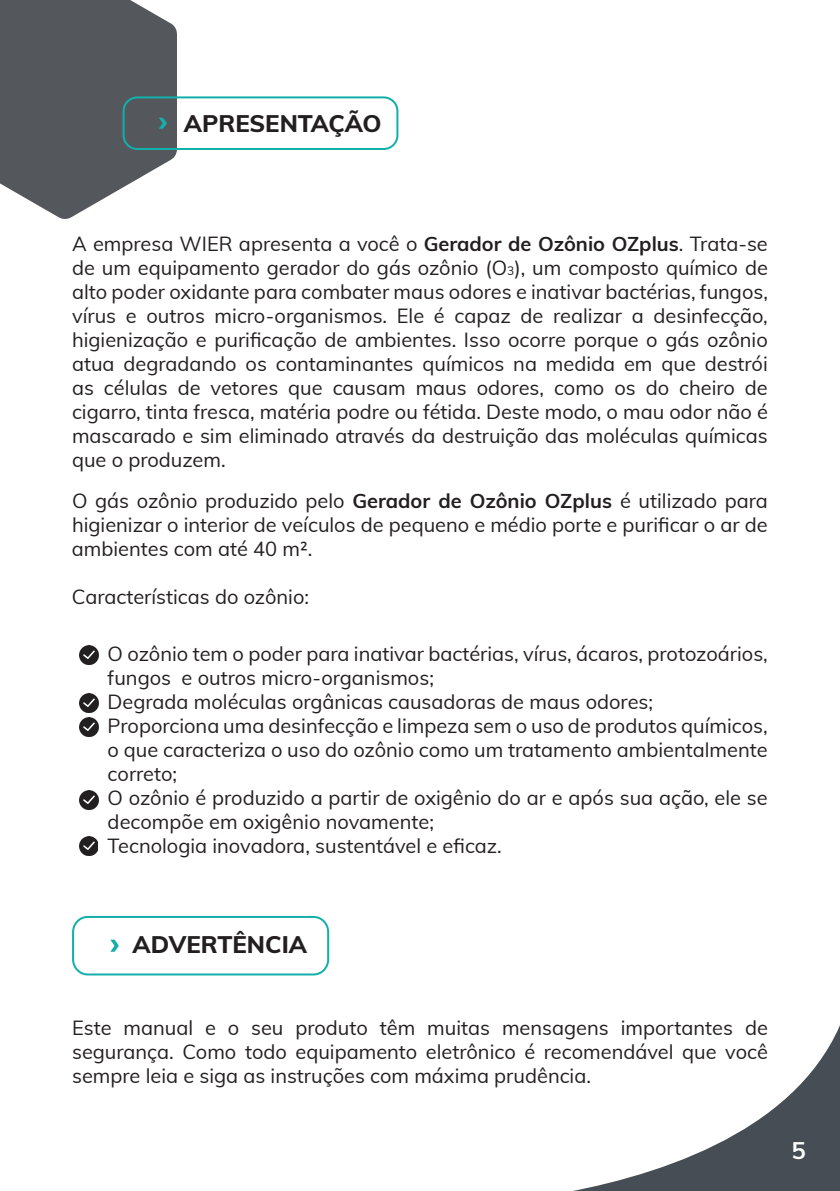
<style>
.page{position:relative;width:840px;height:1191px;background:#fff}
.page>*{position:absolute;margin:0;border:0;box-sizing:border-box;transform-origin:0 0}
.t1{font:800 24px "Muli";color:#231f20}
.t2{font:700 24px "Muli";color:#fff}
.t3{font:20px/24px "Muli";color:#231f20;text-align:justify}
.s1{font-weight:700}
.s2{font-size:12px}
</style>
<div class="page">
<svg style="left:573px;top:1027px;width:266px;height:164px"></svg>
<svg style="left:41px;top:207px;width:48px;height:12px"></svg>
<svg style="left:0;top:0;width:399px;height:207px"></svg>
<img style="left:80px;top:645px;width:19px;height:19px">
<img style="left:79px;top:693px;width:19px;height:19px">
<img style="left:79px;top:717px;width:19px;height:19px">
<img style="left:79px;top:791px;width:19px;height:18px">
<img style="left:79px;top:837px;width:19px;height:19px">
<svg style="left:72px;top:915px;width:258px;height:61px"></svg>
<p class="t1" style="left:184px;top:106px;width:199px">APRESENTAÇÃO</p>
<p class="t3" style="left:72px;top:231px;width:697px">A empresa WIER apresenta a você o <span class="s1">Gerador de Ozônio OZplus</span>. Trata-se de um equipamento gerador do gás ozônio (O<span class="s2">3</span>), um composto químico de alto poder oxidante para combater maus odores e inativar bactérias, fungos, vírus e outros micro-organismos. Ele é capaz de realizar a desinfecção, higienização e purificação de ambientes. Isso ocorre porque o gás ozônio atua degradando os contaminantes químicos na medida em que destrói as células de vetores que causam maus odores, como os do cheiro de cigarro, tinta fresca, matéria podre ou fétida. Deste modo, o mau odor não é mascarado e sim eliminado através da destruição das moléculas químicas que o produzem.</p>
<p class="t3" style="left:72px;top:488px;width:697px">O gás ozônio produzido pelo <span class="s1">Gerador de Ozônio OZplus</span> é utilizado para higienizar o interior de veículos de pequeno e médio porte e purificar o ar de ambientes com até 40 m².</p>
<p class="t3" style="left:72px;top:584px;width:238px">Características do ozônio:</p>
<p class="t3" style="left:108px;top:641px;width:661px;text-align:left">O ozônio tem o poder para inativar bactérias, vírus, ácaros, protozoários, fungos e outros micro-organismos;<br>Degrada moléculas orgânicas causadoras de maus odores; Proporciona uma desinfecção e limpeza sem o uso de produtos químicos, o que caracteriza o uso do ozônio como um tratamento ambientalmente correto;<br>O ozônio é produzido a partir de oxigênio do ar e após sua ação, ele se decompõe em oxigênio novamente;<br>Tecnologia inovadora, sustentável e eficaz.</p>
<p class="t1" style="left:132px;top:926px;width:176px">ADVERTÊNCIA</p>
<p class="t3" style="left:72px;top:1015px;width:697px">Este manual e o seu produto têm muitas mensagens importantes de segurança. Como todo equipamento eletrônico é recomendável que você sempre leia e siga as instruções com máxima prudência.</p>
<p class="t2" style="left:791px;top:1132px;width:16px">5</p>
</div>
